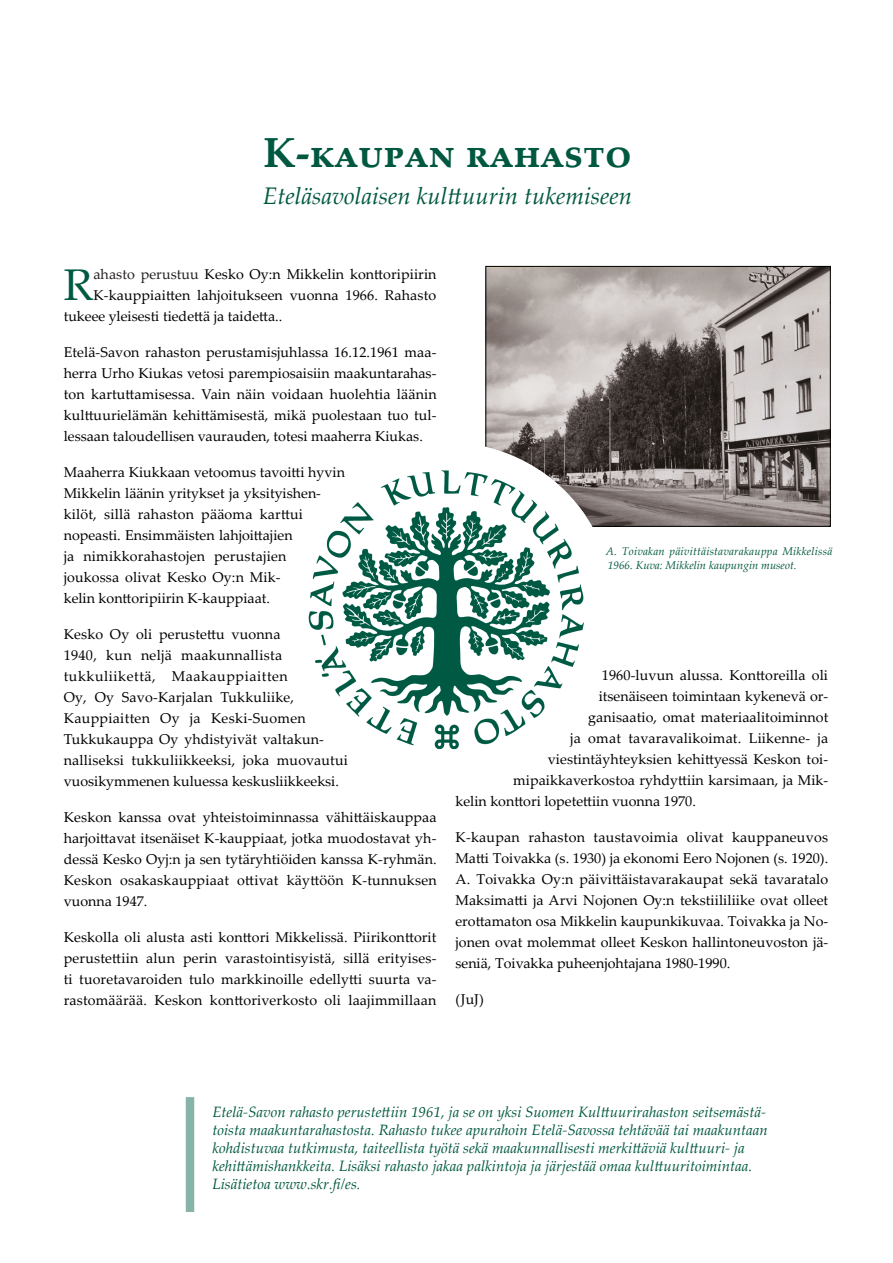
<style>
.page{position:relative;width:893px;height:1263px;background:#fff}
.page>*{position:absolute;margin:0;border:0;box-sizing:border-box;transform-origin:0 0}
.Leipäteksti{font:44.4px "Palatino Linotype";color:#005942}
.Pääotsikko{font:700 42px "Palatino Linotype";color:#005840}
.Alaotsikko{font:italic 24px "Palatino Linotype";color:#005840}
.Alateksti{font:italic 15px/18px "Palatino Linotype";color:#005840}
.Leipäteksti-2{font:14.25px/21px "Palatino Linotype";letter-spacing:.005em;color:#000;text-align:justify}
.Kuvateksti{font:italic 11.25px/13.5px "Palatino Linotype";letter-spacing:.02em;color:#005840}
.s1{color:#231f20}
</style>
<div class="page">
<img style="left:487px;top:268px;width:342px;height:257px">
<div style="left:485px;top:266px;width:346px;height:261px;border:1px solid #000"></div>
<div style="left:279px;top:442px;width:335px;height:335px;background:#fff;border-radius:50%"></div>
<img style="left:308px;top:470px;width:278px;height:279px">
<div style="left:186px;top:1097px;width:8px;height:115px;background:#87b3a8"></div>
<p class="Pääotsikko" style="left:263px;top:123px;width:370px">K-kaupan rahasto</p>
<p class="Alaotsikko" style="left:263px;top:178px;width:371px">Eteläsavolaisen kulttuurin tukemiseen</p>
<p class="Leipäteksti" style="left:64px;top:253px;width:31px">R</p>
<p class="Leipäteksti-2" style="left:93px;top:263px;width:345px"><span class="s1">ahasto perustuu</span> Kesko Oy:n Mikkelin konttoripiirin</p>
<p class="Leipäteksti-2" style="left:93px;top:284px;width:344px">K-kauppiaitten lahjoitukseen vuonna 1966. Rahasto</p>
<p class="Leipäteksti-2" style="left:64px;top:305px;width:220px">tukeee yleisesti tiedettä ja taidetta..</p>
<p class="Leipäteksti-2" style="left:64px;top:341px;width:374px">Etelä-Savon rahaston perustamisjuhlassa 16.12.1961 maa&shy;herra Urho Kiukas vetosi parempiosaisiin maakuntarahas&shy;ton kartuttamisessa. Vain näin voidaan huolehtia läänin kulttuurielämän kehittämisestä, mikä puolestaan tuo tul&shy;lessaan taloudellisen vaurauden, totesi maaherra Kiukas.</p>
<p class="Leipäteksti-2" style="left:64px;top:461px;width:283px;text-align:left">Maaherra Kiukkaan vetoomus tavoitti hyvin Mikkelin läänin yritykset ja yksityishen&shy;kilöt, sillä rahaston pääoma karttui nopeasti. Ensimmäisten lahjoittajien<br>ja nimikkorahastojen perustajien joukossa olivat Kesko Oy:n Mik-<br>kelin konttoripiirin K-kauppiaat.</p>
<p class="Leipäteksti-2" style="left:64px;top:623px;width:286px;text-align:left">Kesko Oy oli perustettu vuonna<br>1940, kun neljä maakunnallista tukkuliikettä, Maakauppiaitten<br>Oy, Oy Savo-Karjalan Tukkuliike, Kauppiaitten Oy ja Keski-Suomen Tukkukauppa Oy yhdistyivät valtakun&shy;nalliseksi tukkuliikkeeksi, joka muovautui vuosikymmenen kuluessa keskusliikkeeksi.</p>
<p class="Leipäteksti-2" style="left:64px;top:806px;width:374px">Keskon kanssa ovat yhteistoiminnassa vähittäiskauppaa harjoittavat itsenäiset K-kauppiaat, jotka muodostavat yh&shy;dessä Kesko Oyj:n ja sen tytäryhtiöiden kanssa K-ryhmän.<br>Keskon osakaskauppiaat ottivat käyttöön K-tunnuksen vuonna 1947.</p>
<p class="Leipäteksti-2" style="left:64px;top:926px;width:374px">Keskolla oli alusta asti konttori Mikkelissä. Piirikonttorit perustettiin alun perin varastointisyistä, sillä erityises&shy;ti tuoretavaroiden tulo markkinoille edellytti suurta va&shy;rastomäärää. Keskon konttoriverkosto oli laajimmillaan</p>
<p class="Kuvateksti" style="left:606px;top:544px;width:228px">A. Toivakan päivittäistavarakauppa Mikkelissä<br>1966. Kuva: Mikkelin kaupungin museot.</p>
<p class="Leipäteksti-2" style="left:602px;top:664px;width:228px">1960-luvun alussa. Konttoreilla oli</p>
<p class="Leipäteksti-2" style="left:599px;top:685px;width:231px">itsenäiseen toimintaan kykenevä or-</p>
<p class="Leipäteksti-2" style="left:588px;top:706px;width:242px">ganisaatio, omat materiaalitoiminnot</p>
<p class="Leipäteksti-2" style="left:570px;top:727px;width:259px">ja omat tavaravalikoimat. Liikenne- ja</p>
<p class="Leipäteksti-2" style="left:548px;top:748px;width:282px">viestintäyhteyksien kehittyessä Keskon toi-</p>
<p class="Leipäteksti-2" style="left:513px;top:769px;width:316px">mipaikkaverkostoa ryhdyttiin karsimaan, ja Mik-</p>
<p class="Leipäteksti-2" style="left:455px;top:790px;width:242px">kelin konttori lopetettiin vuonna 1970.</p>
<p class="Leipäteksti-2" style="left:455px;top:826px;width:374px">K-kaupan rahaston taustavoimia olivat kauppaneuvos Matti Toivakka (s. 1930) ja ekonomi Eero Nojonen (s. 1920).<br>A. Toivakka Oy:n päivittäistavarakaupat sekä tavaratalo Maksimatti ja Arvi Nojonen Oy:n tekstiililiike ovat olleet erottamaton osa Mikkelin kaupunkikuvaa. Toivakka ja No&shy;jonen ovat molemmat olleet Keskon hallintoneuvoston jä&shy;seniä, Toivakka puheenjohtajana 1980-1990.</p>
<p class="Leipäteksti-2" style="left:455px;top:988px;width:30px">(JuJ)</p>
<p class="Alateksti" style="left:212px;top:1102px;width:557px">Etelä-Savon rahasto perustettiin 1961, ja se on yksi Suomen Kulttuurirahaston seitsemästä&shy;toista maakuntarahastosta. Rahasto tukee apurahoin Etelä-Savossa tehtävää tai maakuntaan kohdistuvaa tutkimusta, taiteellista työtä sekä maakunnallisesti merkittäviä kulttuuri- ja kehittämishankkeita. Lisäksi rahasto jakaa palkintoja ja järjestää omaa kulttuuritoimintaa.<br>Lisätietoa www.skr.fi/es.</p>
</div>
